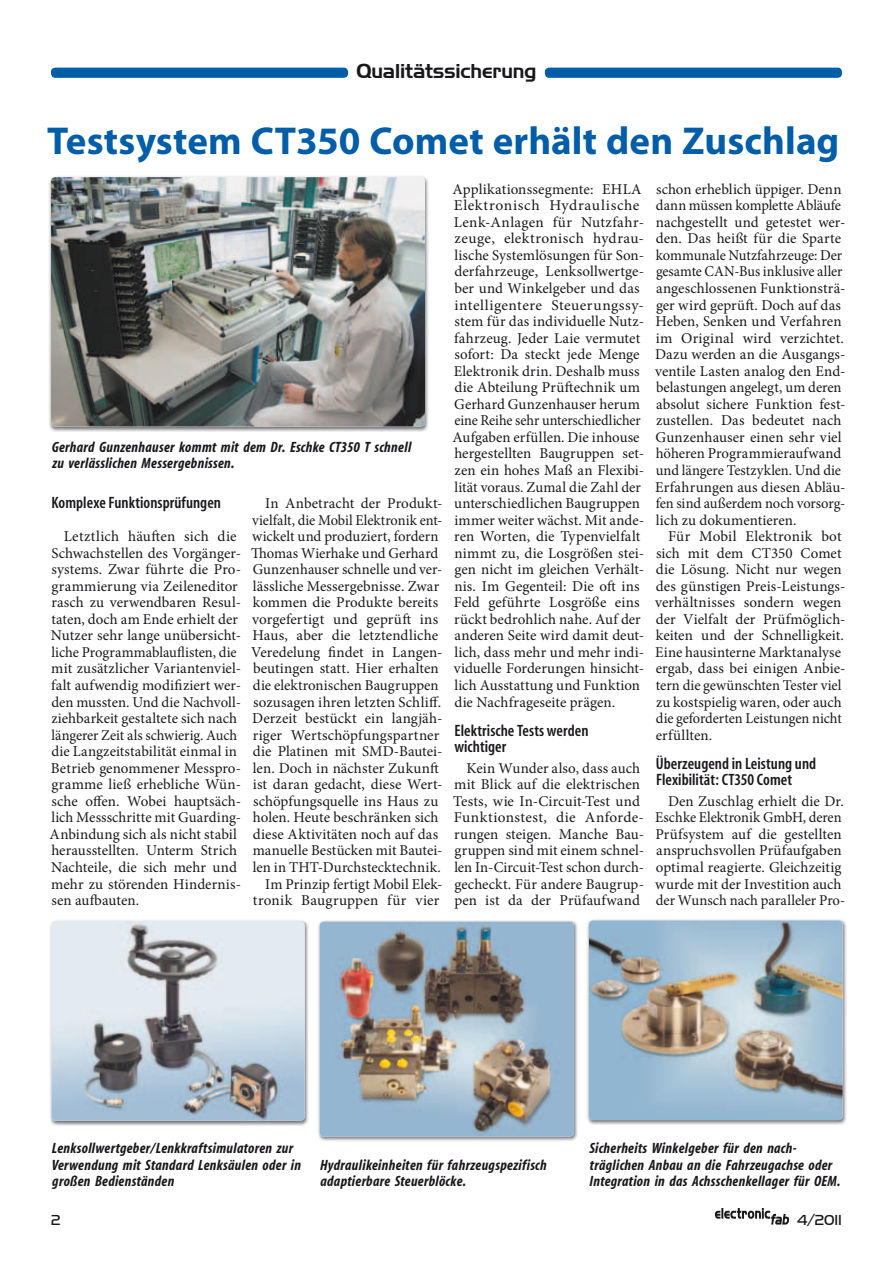
<style>
.page{position:relative;width:893px;height:1263px;background:#fff}
.page>*{position:absolute;margin:0;border:0;box-sizing:border-box;transform-origin:0 0}
.t1{font:700 39px "Myriad Pro";letter-spacing:.005em;color:#005da8}
.t2{font:19.5px "Handel Gothic BT";letter-spacing:-.01em;color:#1a171c}
.t3{font:600 condensed 16.5px/16.5px "Myriad";letter-spacing:.005em;color:#1a171c}
.t4{font:15px/16.5px "Minion Pro";letter-spacing:.005em;color:#1a171c}
.t5{font:italic 700 condensed 15px/16.5px "Myriad";letter-spacing:.02em;color:#1a171c}
.t6{font:15px "Handel Got D Ligh";color:#1a171c}
</style>
<div class="page">
<svg style="left:715px;top:1208px;width:75px;height:17px"></svg>
<div style="left:51px;top:68px;width:297px;height:10px;background:#005da8;border-radius:4px"></div>
<div style="left:545px;top:68px;width:297px;height:10px;background:#005da8;border-radius:4px"></div>
<div style="left:48px;top:175px;width:381px;height:257px;background:#1a171c;opacity:.6"></div>
<img style="left:51px;top:177px;width:374px;height:249px">
<div style="left:317px;top:920px;width:261px;height:222px;background:#1a171c;opacity:.6"></div>
<img style="left:320px;top:921px;width:254px;height:216px">
<div style="left:586px;top:918px;width:261px;height:207px;background:#1a171c;opacity:.6"></div>
<img style="left:589px;top:920px;width:254px;height:200px">
<div style="left:49px;top:920px;width:260px;height:206px;background:#1a171c;opacity:.6"></div>
<img style="left:52px;top:921px;width:253px;height:200px">
<h2 class="t2" style="left:356px;top:59px;width:182px">Qualitätssicherung</h2>
<h1 class="t1" style="left:47px;top:115px;width:794px">Testsystem CT350 Comet erhält den Zuschlag</h1>
<p class="t5" style="left:52px;top:439px;width:361px">Gerhard Gunzenhauser kommt mit dem Dr. Eschke CT350 T schnell zu verlässlichen Messergebnissen.</p>
<p class="t3" style="left:52px;top:495px;width:171px">Komplexe Funktionsprüfungen</p>
<p class="t4" style="left:50px;top:528px;width:193px;text-indent:14px">Letztlich häuften sich die<br>Schwachstellen des Vorgänger&shy;systems. Zwar führte die Pro&shy;grammierung via Zeileneditor rasch zu verwendbaren Resul&shy;taten, doch am Ende erhielt der<br>Nutzer sehr lange unübersicht&shy;liche Programmablauflisten, die mit zusätzlicher Variantenviel&shy;falt aufwendig modifiziert wer&shy;den mussten. Und die Nachvoll&shy;ziehbarkeit gestaltete sich nach längerer Zeit als schwierig. Auch die Langzeitstabilität einmal in<br>Betrieb genommener Messpro&shy;gramme ließ erhebliche Wün&shy;sche offen. Wobei hauptsäch&shy;lich Messschritte mit Guarding-<br>Anbindung sich als nicht stabil herausstellten. Unterm Strich<br>Nachteile, die sich mehr und mehr zu störenden Hindernis&shy;sen aufbauten.</p>
<p class="t4" style="left:251px;top:495px;width:193px;text-align:right">In Anbetracht der Produkt&shy;vielfalt, die Mobil Elektronik ent&shy;wickelt und produziert, fordern<br>Thomas Wierhake und Gerhard<br>Gunzenhauser schnelle und ver&shy;lässliche Messergebnisse. Zwar kommen die Produkte bereits vorgefertigt und geprüft ins<br>Haus, aber die letztendliche<br>Veredelung findet in Langen&shy;beutingen statt. Hier erhalten die elektronischen Baugruppen sozusagen ihren letzten Schliff.<br>Derzeit bestückt ein langjäh&shy;riger Wertschöpfungspartner die Platinen mit SMD-Bautei&shy;len. Doch in nächster Zukunft ist daran gedacht, diese Wert&shy;schöpfungsquelle ins Haus zu holen. Heute beschränken sich diese Aktivitäten noch auf das manuelle Bestücken mit Bautei&shy;len in THT-Durchstecktechnik.<br>Im Prinzip fertigt Mobil Elek&shy;tronik Baugruppen für vier</p>
<p class="t4" style="left:453px;top:181px;width:193px">Applikationssegmente: EHLA<br>Elektronisch Hydraulische<br>Lenk-Anlagen für Nutzfahr&shy;zeuge, elektronisch hydrau&shy;lische Systemlösungen für Son&shy;derfahrzeuge, Lenksollwertge&shy;ber und Winkelgeber und das intelligentere Steuerungssy&shy;stem für das individuelle Nutz&shy;fahrzeug. Jeder Laie vermutet sofort: Da steckt jede Menge<br>Elektronik drin. Deshalb muss die Abteilung Prüftechnik um<br>Gerhard Gunzenhauser herum eine Reihe sehr unterschiedlicher<br>Aufgaben erfüllen. Die inhouse hergestellten Baugruppen set&shy;zen ein hohes Maß an Flexibi&shy;lität voraus. Zumal die Zahl der unterschiedlichen Baugruppen immer weiter wächst. Mit ande&shy;ren Worten, die Typenvielfalt nimmt zu, die Losgrößen stei&shy;gen nicht im gleichen Verhält&shy;nis. Im Gegenteil: Die oft ins<br>Feld geführte Losgröße eins rückt bedrohlich nahe. Auf der anderen Seite wird damit deut&shy;lich, dass mehr und mehr indi&shy;viduelle Forderungen hinsicht&shy;lich Ausstattung und Funktion die Nachfrageseite prägen.</p>
<p class="t3" style="left:454px;top:723px;width:136px">Elektrische Tests werden wichtiger</p>
<p class="t4" style="left:453px;top:760px;width:192px;text-indent:13px">Kein Wunder also, dass auch mit Blick auf die elektrischen<br>Tests, wie In-Circuit-Test und<br>Funktionstest, die Anforde&shy;rungen steigen. Manche Bau&shy;gruppen sind mit einem schnel&shy;len In-Circuit-Test schon durch&shy;gecheckt. Für andere Baugrup&shy;pen ist da der Prüfaufwand</p>
<p class="t4" style="left:655px;top:181px;width:192px">schon erheblich üppiger. Denn dann müssen komplette Abläufe nachgestellt und getestet wer&shy;den. Das heißt für die Sparte kommunale Nutzfahrzeuge: Der gesamte CAN-Bus inklusive aller angeschlossenen Funktionsträ&shy;ger wird geprüft. Doch auf das<br>Heben, Senken und Verfahren im Original wird verzichtet.<br>Dazu werden an die Ausgangs&shy;ventile Lasten analog den End&shy;belastungen angelegt, um deren absolut sichere Funktion fest&shy;zustellen. Das bedeutet nach<br>Gunzenhauser einen sehr viel höheren Programmieraufwand und längere Testzyklen. Und die<br>Erfahrungen aus diesen Abläu&shy;fen sind außerdem noch vorsorg&shy;lich zu dokumentieren.</p>
<p class="t4" style="left:655px;top:528px;width:192px;text-indent:13px">Für Mobil Elektronik bot sich mit dem CT350 Comet die Lösung. Nicht nur wegen des günstigen Preis-Leistungs&shy;verhältnisses sondern wegen der Vielfalt der Prüfmöglich&shy;keiten und der Schnelligkeit.<br>Eine hausinterne Marktanalyse ergab, dass bei einigen Anbie&shy;tern die gewünschten Tester viel zu kostspielig waren, oder auch die geforderten Leistungen nicht erfüllten.</p>
<p class="t3" style="left:656px;top:756px;width:162px">Überzeugend in Leistung und<br>Flexibilität: CT350 Comet</p>
<p class="t4" style="left:655px;top:793px;width:192px;text-indent:13px">Den Zuschlag erhielt die Dr.<br>Eschke Elektronik GmbH, deren<br>Prüfsystem auf die gestellten anspruchsvollen Prüfaufgaben optimal reagierte. Gleichzeitig wurde mit der Investition auch der Wunsch nach paralleler Pro-</p>
<p class="t5" style="left:52px;top:1140px;width:251px">Lenksollwertgeber/Lenkkraftsimulatoren zur<br>Verwendung mit Standard Lenksäulen oder in großen Bedienständen</p>
<p class="t5" style="left:320px;top:1157px;width:228px">Hydraulikeinheiten für fahrzeugspezifisch adaptierbare Steuerblöcke.</p>
<p class="t5" style="left:589px;top:1140px;width:253px">Sicherheits Winkelgeber für den nach&shy;träglichen Anbau an die Fahrzeugachse oder<br>Integration in das Achsschenkellager für OEM.</p>
<p class="t6" style="left:51px;top:1211px;width:11px">2</p>
<p class="t6" style="left:797px;top:1211px;width:46px">4/2011</p>
</div>
